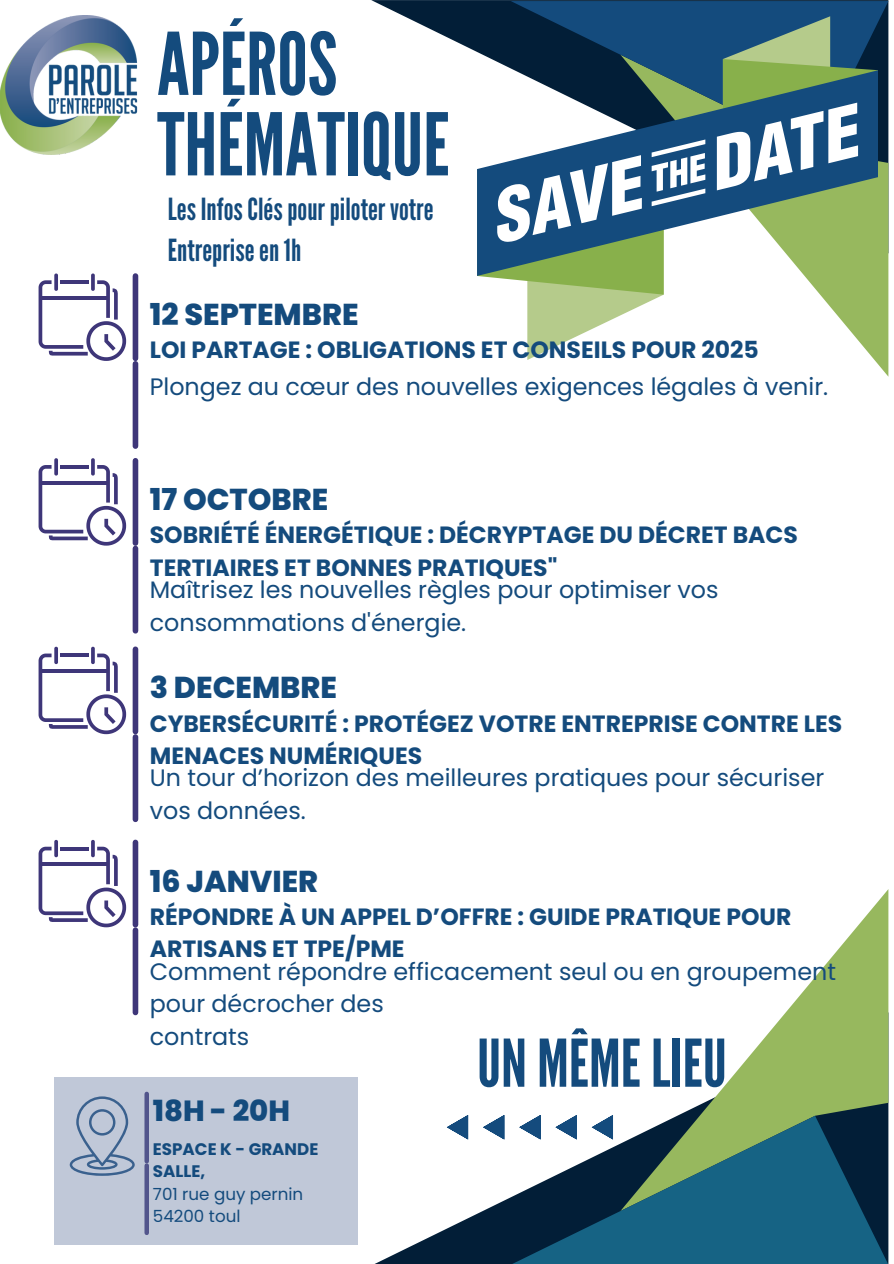
<style>
.page{position:relative;width:894px;height:1264px;background:#fff}
.page>*{position:absolute;margin:0;border:0;box-sizing:border-box;transform-origin:0 0}
.t1{font:86.1px/80.4px "League Gothic";color:#144b7d}
.t2{font:65.55px "League Gothic";color:#144b7d}
.t3{font:30.45px/41.1px "League Gothic";color:#144b7d}
.t4{font:800 30.15px "Poppins";color:#144b7d}
.t5{font:800 29.1px "Poppins";color:#144b7d}
.t6{font:23.85px/32.7px "Poppins";color:#144b7d}
.t7{font:700 23.55px/32.7px "Poppins";color:#144b7d}
.t8{font:16.65px/22.2px "Poppins";color:#144b7d}
.t9{font:700 16.65px/22.2px "Poppins";color:#144b7d}
</style>
<div class="page">
<svg style="left:377px;top:1115px;width:133px;height:148px"></svg>
<svg style="left:679px;top:891px;width:208px;height:224px"></svg>
<svg style="left:510px;top:1115px;width:377px;height:148px;background:#356876"></svg>
<svg style="left:371px;top:0;width:516px;height:68px"></svg>
<svg style="left:804px;top:150px;width:83px;height:225px;fill:#97b85e"></svg>
<svg style="left:510px;top:1px;width:377px;height:149px;background:#0e3c65"></svg>
<svg style="left:446px;top:1115px;width:22px;height:24px"></svg>
<svg style="left:483px;top:1115px;width:21px;height:24px"></svg>
<svg style="left:519px;top:1115px;width:21px;height:24px"></svg>
<svg style="left:555px;top:1115px;width:21px;height:24px"></svg>
<svg style="left:591px;top:1115px;width:22px;height:24px"></svg>
<img style="left:0;top:15px;width:137px;height:140px">
<svg style="left:510px;top:70px;width:367px;height:206px"></svg>
<svg style="left:477px;top:139px;width:228px;height:221px"></svg>
<svg style="left:716px;top:16px;width:161px;height:174px;background:#5a838a"></svg>
<div style="left:54px;top:1077px;width:303px;height:167px;background:#c0c8d8"></div>
<div style="left:133px;top:276px;width:5px;height:82px;background:#3e3679"></div>
<svg style="left:39px;top:273px;width:87px;height:88px"></svg>
<div style="left:133px;top:364px;width:5px;height:82px;background:#3e3679"></div>
<div style="left:133px;top:461px;width:5px;height:82px;background:#3e3679"></div>
<svg style="left:39px;top:458px;width:87px;height:87px"></svg>
<div style="left:133px;top:548px;width:5px;height:83px;background:#3e3679"></div>
<div style="left:133px;top:649px;width:5px;height:82px;background:#3e3679"></div>
<svg style="left:39px;top:646px;width:87px;height:88px"></svg>
<div style="left:133px;top:737px;width:5px;height:82px;background:#3e3679"></div>
<div style="left:133px;top:842px;width:5px;height:82px;background:#3e3679"></div>
<svg style="left:39px;top:839px;width:87px;height:88px"></svg>
<div style="left:133px;top:930px;width:5px;height:82px;background:#3e3679"></div>
<p class="t1" style="left:157px;top:26px;width:294px">APÉROS<br>THÉMATIQUE</p>
<p class="t3" style="left:168px;top:189px;width:267px">LesInfosCléspourpiloter votre<br>Entrepriseen1h</p>
<h1 class="t4" style="left:150px;top:293px;width:210px">12 SEPTEMBRE</h1>
<h3 class="t7" style="left:150px;top:334px;width:610px">LOI PARTAGE : OBLIGATIONS ET CONSEILS POUR 2025</h3>
<h5 class="t6" style="left:150px;top:371px;width:679px">Plongez au cœur des nouvelles exigences légales à venir.</h5>
<h6 class="t4" style="left:150px;top:478px;width:180px">17 OCTOBRE</h6>
<p class="t7" style="left:150px;top:518px;width:649px">SOBRIÉTÉ ÉNERGÉTIQUE : DÉCRYPTAGE DU DÉCRET BACS<br>TERTIAIRES ET BONNES PRATIQUES"</p>
<h3 class="t6" style="left:150px;top:573px;width:570px">Maîtrisez les nouvelles règles pour optimiser vos consommations d'énergie.</h3>
<h5 class="t4" style="left:150px;top:666px;width:189px">3 DECEMBRE</h5>
<h6 class="t7" style="left:150px;top:707px;width:693px">CYBERSÉCURITÉ : PROTÉGEZ VOTRE ENTREPRISE CONTRE LES<br>MENACES NUMÉRIQUES</h6>
<p class="t6" style="left:150px;top:761px;width:675px">Un tour d’horizon des meilleures pratiques pour sécuriser vos données.</p>
<h3 class="t4" style="left:150px;top:860px;width:170px">16 JANVIER</h3>
<h5 class="t7" style="left:150px;top:900px;width:643px">RÉPONDRE À UN APPEL D’OFFRE : GUIDE PRATIQUE POUR<br>ARTISANS ET TPE/PME</h5>
<h6 class="t6" style="left:150px;top:954px;width:687px">Comment répondre efficacement seul ou en groupement pour décrocher des<br>contrats</h6>
<p class="t2" style="left:477px;top:1025px;width:251px">UN MÊME LIEU</p>
<p class="t5" style="left:153px;top:1090px;width:138px">18H - 20H</p>
<p class="t9" style="left:153px;top:1138px;width:167px">ESPACE K - GRANDE<br>SALLE,</p>
<p class="t8" style="left:153px;top:1182px;width:152px">701 rue guy pernin<br>54200 toul</p>
</div>
